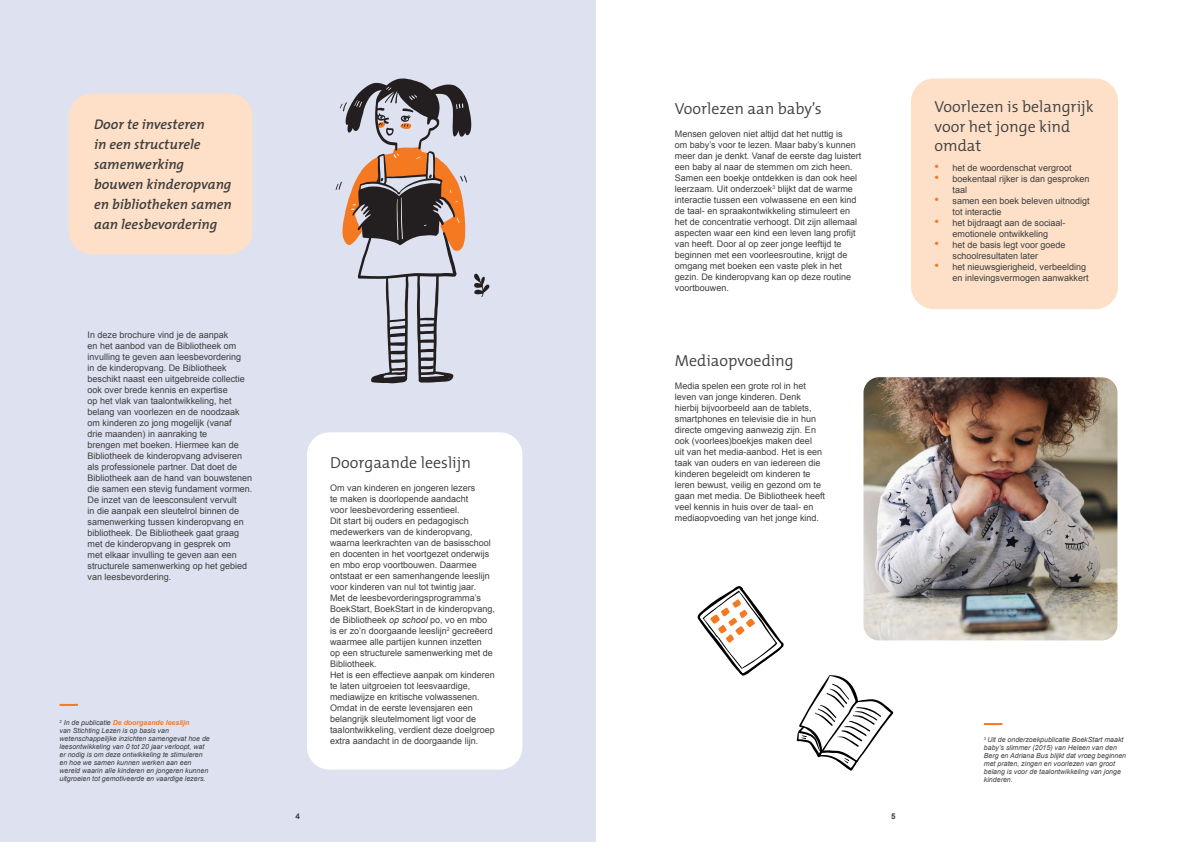
<style>
.page{position:relative;width:1191px;height:842px;background:#fff}
.page>*{position:absolute;margin:0;border:0;box-sizing:border-box;transform-origin:0 0}
.t1{font:300 16px/19.2px "The Mix";color:#3e3e3f}
.t2{font:italic 600 14px/20px "The Mix";color:#3e3e3f}
.t3{font:9px/11px "Arial";color:#3e3e3f}
.t4{font:700 8px "Arial";color:#3e3e3f}
.t5{font:italic 7px/8px "Arial";color:#3e3e3f}
.s1{font-weight:700;color:#f47921}
.s2{font-style:italic}
.s3{font-size:13px;color:#f47921}
</style>
<div class="page">
<div style="left:0;top:0;width:595px;height:842px;background:#dee1ef"></div>
<img style="left:863px;top:377px;width:254px;height:263px">
<div style="left:307px;top:432px;width:215px;height:338px;background:#fff;border-radius:23px"></div>
<svg style="left:59px;top:703px;width:19px;height:3px"></svg>
<div style="left:69px;top:94px;width:183px;height:160px;background:#fde0c7;border-radius:23px"></div>
<div style="left:911px;top:78px;width:207px;height:231px;background:#fde0c7;border-radius:23px"></div>
<svg style="left:983px;top:723px;width:20px;height:3px"></svg>
<svg style="left:336px;top:78px;width:153px;height:305px"></svg>
<svg style="left:796px;top:675px;width:97px;height:96px"></svg>
<svg style="left:697px;top:586px;width:87px;height:90px"></svg>
<h2 class="t2" style="left:94px;top:114px;width:139px">Door te investeren<br>in een structurele samenwerking bouwen kinderopvang en bibliotheken samen aan leesbevordering</h2>
<p class="t3" style="left:88px;top:330px;width:166px">In deze brochure vind je de aanpak<br>en het aanbod van de Bibliotheek om invulling te geven aan leesbevordering<br>in de kinderopvang. De Bibliotheek beschikt naast een uitgebreide collectie ook over brede kennis en expertise<br>op het vlak van taalontwikkeling, het belang van voorlezen en de noodzaak om kinderen zo jong mogelijk (vanaf<br>drie maanden) in aanraking te<br>brengen met boeken. Hiermee kan de Bibliotheek de kinderopvang adviseren als professionele partner. Dat doet de Bibliotheek aan de hand van bouwstenen die samen een stevig fundament vormen.<br>De inzet van de leesconsulent vervult<br>in die aanpak een sleutelrol binnen de samenwerking tussen kinderopvang en bibliotheek. De Bibliotheek gaat graag met de kinderopvang in gesprek om<br>met elkaar invulling te geven aan een structurele samenwerking op het gebied van leesbevordering.</p>
<p class="t5" style="left:60px;top:718px;width:152px"><sup>2</sup> In de publicatie <span class="s1">De doorgaande leeslijn<br></span>van Stichting Lezen is op basis van wetenschappelijke inzichten samengevat hoe de leesontwikkeling van 0 tot 20 jaar verloopt, wat er nodig is om deze ontwikkeling te stimuleren en hoe we samen kunnen werken aan een wereld waarin alle kinderen en jongeren kunnen uitgroeien tot gemotiveerde en vaardige lezers.</p>
<p class="t4" style="left:295px;top:811px;width:6px">4</p>
<h1 class="t1" style="left:330px;top:452px;width:142px">Doorgaande leeslijn</h1>
<p class="t3" style="left:330px;top:482px;width:166px">Om van kinderen en jongeren lezers<br>te maken is doorlopende aandacht<br>voor leesbevordering essentieel.<br>Dit start bij ouders en pedagogisch medewerkers van de kinderopvang, waarna leerkrachten van de basisschool en docenten in het voortgezet onderwijs en mbo erop voortbouwen. Daarmee ontstaat er een samenhangende leeslijn voor kinderen van nul tot twintig jaar.<br>Met de leesbevorderingsprogramma’s BoekStart, BoekStart in de kinderopvang, de Bibliotheek <span class="s2">op school</span> po, vo en mbo is er zo’n doorgaande leeslijn<sup>2</sup> gecreëerd waarmee alle partijen kunnen inzetten<br>op een structurele samenwerking met de Bibliotheek.<br>Het is een effectieve aanpak om kinderen te laten uitgroeien tot leesvaardige, mediawijze en kritische volwassenen.<br>Omdat in de eerste levensjaren een belangrijk sleutelmoment ligt voor de taalontwikkeling, verdient deze doelgroep extra aandacht in de doorgaande lijn.</p>
<h1 class="t1" style="left:675px;top:99px;width:148px">Voorlezen aan baby’s</h1>
<p class="t3" style="left:675px;top:129px;width:188px">Mensen geloven niet altijd dat het nuttig is<br>om baby’s voor te lezen. Maar baby’s kunnen meer dan je denkt. Vanaf de eerste dag luistert een baby al naar de stemmen om zich heen.<br>Samen een boekje ontdekken is dan ook heel leerzaam. Uit onderzoek<sup>3</sup> blijkt dat de warme interactie tussen een volwassene en een kind de taal- en spraakontwikkeling stimuleert en het de concentratie verhoogt. Dit zijn allemaal aspecten waar een kind een leven lang profijt van heeft. Door al op zeer jonge leeftijd te beginnen met een voorleesroutine, krijgt de omgang met boeken een vaste plek in het gezin. De kinderopvang kan op deze routine voortbouwen.</p>
<h1 class="t1" style="left:675px;top:351px;width:120px">Mediaopvoeding</h1>
<p class="t3" style="left:675px;top:381px;width:152px">Media spelen een grote rol in het leven van jonge kinderen. Denk hierbij bijvoorbeeld aan de tablets, smartphones en televisie die in hun directe omgeving aanwezig zijn. En ook (voorlees)boekjes maken deel<br>uit van het media-aanbod. Het is een taak van ouders en van iedereen die kinderen begeleidt om kinderen te leren bewust, veilig en gezond om te gaan met media. De Bibliotheek heeft veel kennis in huis over de taal- en mediaopvoeding van het jonge kind.</p>
<h1 class="t1" style="left:934px;top:97px;width:160px">Voorlezen is belangrijk voor het jonge kind omdat</h1>
<p class="t3" style="left:934px;top:163px;width:139px"><span class="s3">•</span> het de woordenschat vergroot</p>
<p class="t3" style="left:952px;top:174px;width:139px;text-indent:-18px"><span class="s3">•</span> boekentaal rijker is dan gesproken taal</p>
<p class="t3" style="left:952px;top:196px;width:139px;text-indent:-18px"><span class="s3">•</span> samen een boek beleven uitnodigt tot interactie</p>
<p class="t3" style="left:934px;top:218px;width:133px;text-align:center"><span class="s3">•</span> het bijdraagt aan de sociaal&shy;emotionele ontwikkeling</p>
<p class="t3" style="left:952px;top:240px;width:115px;text-indent:-18px"><span class="s3">•</span> het de basis legt voor goede schoolresultaten later</p>
<p class="t3" style="left:934px;top:262px;width:156px;text-align:right"><span class="s3">•</span> het nieuwsgierigheid, verbeelding en inlevingsvermogen aanwakkert</p>
<p class="t4" style="left:891px;top:811px;width:6px">5</p>
<p class="t5" style="left:984px;top:736px;width:144px"><sup>3</sup> Uit de onderzoekpublicatie BoekStart maakt baby’s slimmer (2015) van Heleen van den Berg en Adriana Bus blijkt dat vroeg beginnen met praten, zingen en voorlezen van groot belang is voor de taalontwikkeling van jonge kinderen.</p>
</div>
